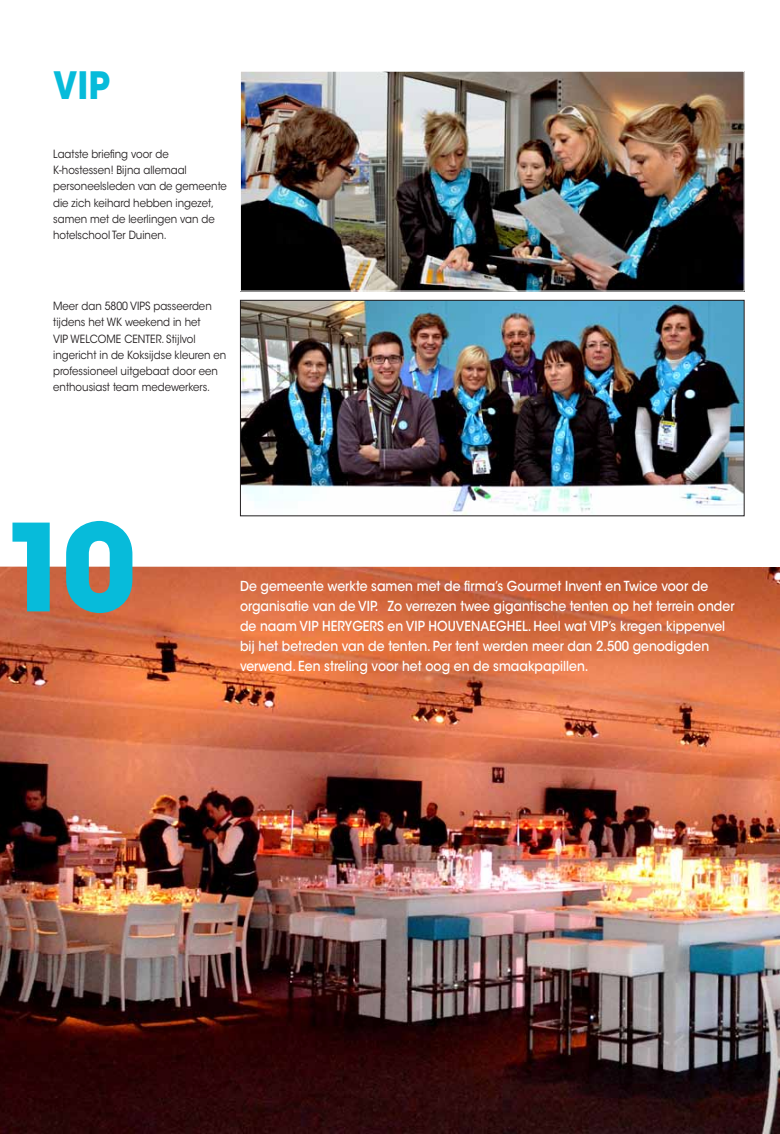
<style>
.page{position:relative;width:780px;height:1134px;background:#fff}
.page>*{position:absolute;margin:0;border:0;box-sizing:border-box;transform-origin:0 0}
.t1{font:700 120px "ITC Avant Garde Std";color:#07bbda}
.t2{font:700 37.5px "ITC Avant Garde Std";color:#07bbda;scale:.9 1}
.t3{font:500 13.75px/20px "ITC Avant Garde Std";color:#fff;scale:.9 1}
.t4{font:11.25px/16.2px "ITC Avant Garde Std";color:#231f20;scale:.9 1}
</style>
<div class="page">
<img style="left:0;top:567px;width:780px;height:567px">
<img style="left:242px;top:73px;width:500px;height:216px">
<div style="left:240px;top:71px;width:504px;height:220px;border:1px solid #fff"></div>
<img style="left:242px;top:302px;width:500px;height:212px">
<div style="left:240px;top:300px;width:504px;height:216px;border:1px solid #231f20"></div>
<h2 class="t2" style="left:53px;top:60px;width:65px">VIP</h2>
<p class="t4" style="left:53px;top:146px;width:194px">Laatste briefing voor de<br>K-hostessen! Bijna allemaal personeelsleden van de gemeente die zich keihard hebben ingezet, samen met de leerlingen van de hotelschool Ter Duinen.</p>
<p class="t4" style="left:53px;top:298px;width:194px">Meer dan 5800 VIPS passeerden tijdens het WK weekend in het<br>VIP WELCOME CENTER. Stijlvol ingericht in de Koksijdse kleuren en professioneel uitgebaat door een enthousiast team medewerkers.</p>
<h1 class="t1" style="left:0;top:489px;width:138px">10</h1>
<p class="t3" style="left:240px;top:576px;width:551px">De gemeente werkte samen met de firma’s Gourmet Invent en Twice voor de organisatie van de VIP. Zo verrezen twee gigantische tenten op het terrein onder de naam VIP HERYGERS en VIP HOUVENAEGHEL. Heel wat VIP’s kregen kippenvel bij het betreden van de tenten. Per tent werden meer dan 2.500 genodigden verwend. Een streling voor het oog en de smaakpapillen.</p>
</div>
